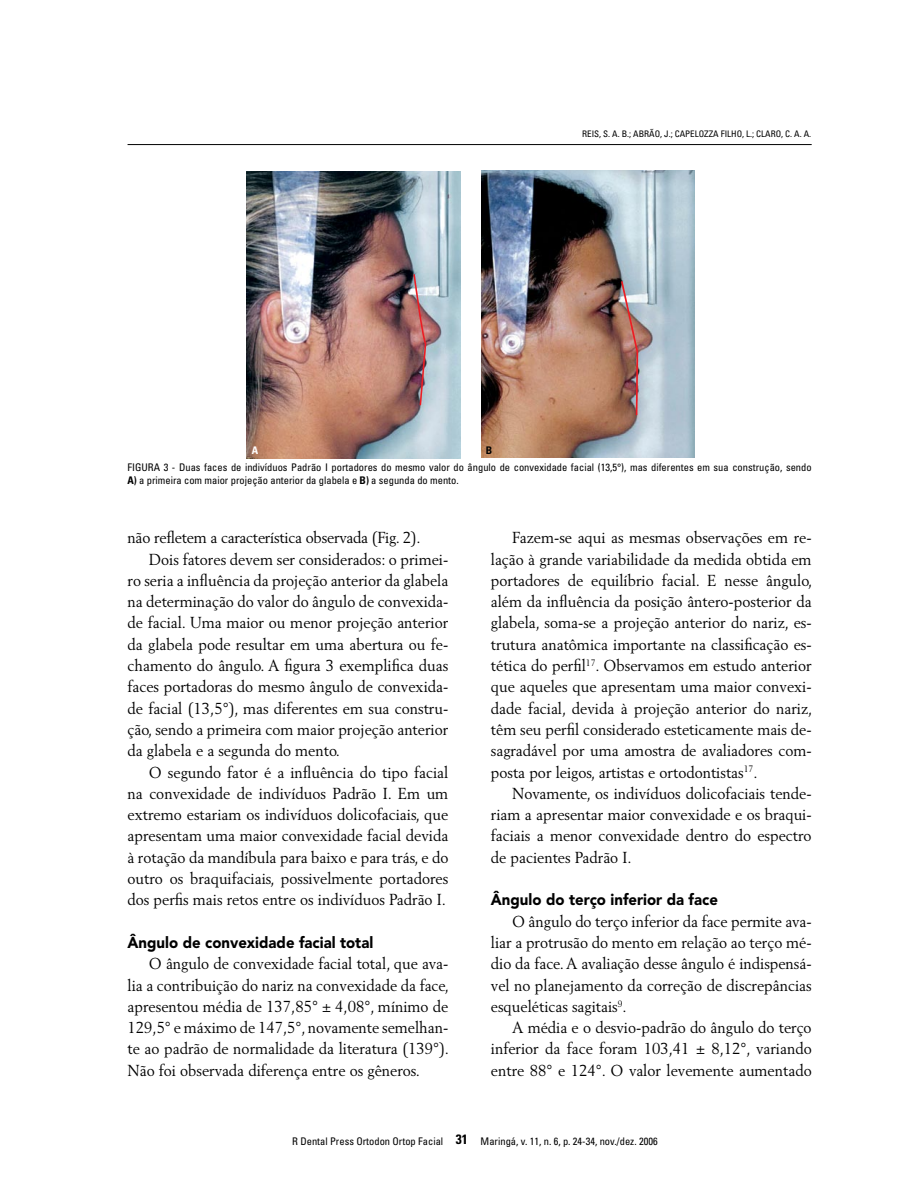
<style>
.page{position:relative;width:918px;height:1188px;background:#fff}
.page>*{position:absolute;margin:0;border:0;box-sizing:border-box;transform-origin:0 0}
.t1{font:15.75px/21.3px "Berling";color:#000;text-align:justify;scale:.95 1}
.t2{font:900 15.75px "Avenir";color:#000;scale:.95 1}
.t3{font:condensed 10.5px/13.5px "Univers";color:#000}
.t4{font:700 condensed 10.5px "Univers";color:#fff}
.t5{font:700 condensed 10.5px "Univers";color:#000}
.t6{font:condensed 9px "Univers";color:#000}
.s1{font-weight:700}
.s2{font-weight:700;font-size:13.5px}
</style>
<div class="page">
<hr style="left:128px;top:144px;width:684px;height:1px;background:#000">
<img style="left:246px;top:171px;width:214px;height:287px">
<img style="left:413px;top:273px;width:14px;height:134px">
<img style="left:481px;top:170px;width:214px;height:288px">
<img style="left:620px;top:279px;width:19px;height:138px">
<p class="t6" style="left:582px;top:128px;width:230px">Reis, S. A. B.; Abrão, j.; Capelozza Filho, l.; Claro, c. a. a.</p>
<p class="t4" style="left:252px;top:443px;width:8px">A</p>
<p class="t5" style="left:486px;top:443px;width:8px">B</p>
<p class="t3" style="left:128px;top:460px;width:686px">FI GURA 3 - Duas faces de indivíduos Padrão I portadores do mesmo valor do ângulo de convexidade facial (13,5°), mas diferentes em sua construção, sendo<br><span class="s1">A)</span> a primeira com maior projeção anterior da glabela e <span class="s1">B)</span> a segunda do mento.</p>
<p class="t1" style="left:128px;top:527px;width:310px">não refletem a característica observada (Fig. 2).</p>
<p class="t1" style="left:149px;top:548px;width:317px">Dois fatores devem ser considerados: o primei-</p>
<p class="t1" style="left:128px;top:569px;width:339px">ro seria a influência da projeção anterior da glabela</p>
<p class="t1" style="left:128px;top:591px;width:339px">na determinação do valor do ângulo de convexida-</p>
<p class="t1" style="left:128px;top:612px;width:339px">de facial. Uma maior ou menor projeção anterior</p>
<p class="t1" style="left:128px;top:633px;width:339px">da glabela pode resultar em uma abertura ou fe-</p>
<p class="t1" style="left:128px;top:655px;width:339px">chamento do ângulo. A figura 3 exemplifica duas</p>
<p class="t1" style="left:128px;top:676px;width:339px">faces portadoras do mesmo ângulo de convexida-</p>
<p class="t1" style="left:128px;top:697px;width:339px">de facial (13,5°), mas diferentes em sua constru-</p>
<p class="t1" style="left:128px;top:719px;width:339px">ção, sendo a primeira com maior projeção anterior</p>
<p class="t1" style="left:128px;top:740px;width:225px">da glabela e a segunda do mento.</p>
<p class="t1" style="left:149px;top:761px;width:317px">O segundo fator é a influência do tipo facial</p>
<p class="t1" style="left:128px;top:782px;width:339px">na convexidade de indivíduos Padrão I. Em um</p>
<p class="t1" style="left:128px;top:804px;width:339px">extremo estariam os indivíduos dolicofaciais, que</p>
<p class="t1" style="left:128px;top:825px;width:339px">apresentam uma maior convexidade facial devida</p>
<p class="t1" style="left:128px;top:846px;width:339px">à rotação da mandíbula para baixo e para trás, e do</p>
<p class="t1" style="left:128px;top:868px;width:339px">outro os braquifaciais, possivelmente portadores</p>
<p class="t1" style="left:128px;top:889px;width:337px">dos perfis mais retos entre os indivíduos Padrão I.</p>
<p class="t2" style="left:128px;top:933px;width:260px">Ângulo de convexidade facial total</p>
<p class="t1" style="left:128px;top:953px;width:340px;text-indent:21px">O ângulo de convexidade facial total, que ava&shy;lia a contribuição do nariz na convexidade da face, apresentou média de 137,85° ± 4,08°, mínimo de 129,5° e máximo de 147,5°, novamente semelhan&shy;te ao padrão de normalidade da literatura (139°).<br>Não foi observada diferença entre os gêneros.</p>
<p class="t1" style="left:491px;top:527px;width:340px;text-indent:21px">Fazem-se aqui as mesmas observações em re&shy;lação à grande variabilidade da medida obtida em portadores de equilíbrio facial. E nesse ângulo, além da influência da posição ântero-posterior da glabela, soma-se a projeção anterior do nariz, es&shy;trutura anatômica importante na classificação es&shy;tética do perfil<sup>17</sup>. Observamos em estudo anterior que aqueles que apresentam uma maior convexi&shy;dade facial, devida à projeção anterior do nariz, têm seu perfil considerado esteticamente mais de&shy;sagradável por uma amostra de avaliadores com&shy;posta por leigos, artistas e ortodontistas<sup>17</sup>.</p>
<p class="t1" style="left:491px;top:782px;width:339px;text-indent:21px">Novamente, os indivíduos dolicofaciais tende&shy;riam a apresentar maior convexidade e os braqui&shy;faciais a menor convexidade dentro do espectro de pacientes Padrão I.</p>
<p class="t2" style="left:491px;top:890px;width:241px">Ângulo do terço inferior da face</p>
<p class="t1" style="left:491px;top:910px;width:339px;text-indent:21px">O ângulo do terço inferior da face permite ava&shy;liar a protrusão do mento em relação ao terço mé&shy;dio da face. A avaliação desse ângulo é indispensá&shy;vel no planejamento da correção de discrepâncias esqueléticas sagitais<sup>9</sup>.</p>
<p class="t1" style="left:491px;top:1017px;width:339px;text-indent:21px">A média e o desvio-padrão do ângulo do terço inferior da face foram 103,41 ± 8,12°, variando entre 88° e 124°. O valor levemente aumentado</p>
<p class="t3" style="left:292px;top:1134px;width:367px">R Dental Press Ortodon Ortop Facial <span class="s2">31</span> Maringá, v. 11, n. 6, p. 24-34, nov./dez. 2006</p>
</div>
